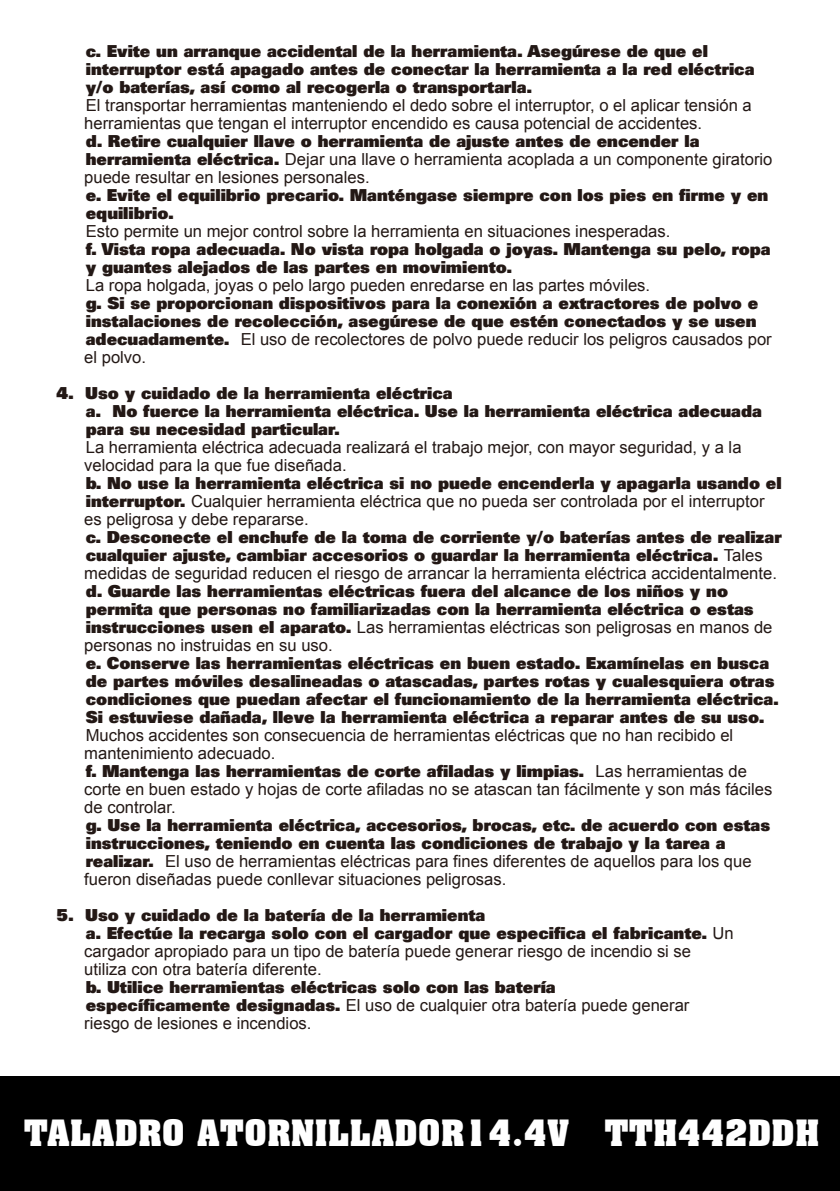
<style>
.page{position:relative;width:840px;height:1191px;background:#fff}
.page>*{position:absolute;margin:0;border:0;box-sizing:border-box;transform-origin:0 0}
.t1{font:700 35.2px "Aachen BT";color:#fff}
.t2{font:900 16.6px/18px "Univers LT";color:#231815}
.t3{font:16.6px/18px "Arial";color:#231815}
.s1{font-family:"Univers LT";font-weight:900}
.s2{font-family:"Arial";font-weight:400}
</style>
<div class="page">
<div style="left:0;top:1076px;width:839px;height:115px;background:#000"></div>
<p class="t2" style="left:86px;top:41px;width:670px">c. Evite un arranque accidental de la herramienta. Asegúrese de que el interruptor está apagado antes de conectar la herramienta a la red eléctrica y/o baterías, así como al recogerla o transportarla.</p>
<p class="t3" style="left:84px;top:96px;width:668px">El transportar herramientas manteniendo el dedo sobre el interruptor, o el aplicar tensión a herramientas que tengan el interruptor encendido es causa potencial de accidentes.</p>
<p class="t2" style="left:86px;top:131px;width:615px">d. Retire cualquier llave o herramienta de ajuste antes de encender la</p>
<p class="t3" style="left:84px;top:150px;width:689px"><span class="s1">herramienta eléctrica.</span> Dejar una llave o herramienta acoplada a un componente giratorio puede resultar en lesiones personales.</p>
<p class="t2" style="left:86px;top:185px;width:683px">e. Evite el equilibrio precario. Manténgase siempre con los pies en firme y en equilibrio.</p>
<p class="t3" style="left:86px;top:222px;width:586px">Esto permite un mejor control sobre la herramienta en situaciones inesperadas.</p>
<p class="t2" style="left:86px;top:239px;width:686px">f. Vista ropa adecuada. No vista ropa holgada o joyas. Mantenga su pelo, ropa y guantes alejados de las partes en movimiento.</p>
<p class="t3" style="left:86px;top:276px;width:565px">La ropa holgada, joyas o pelo largo pueden enredarse en las partes móviles.</p>
<p class="t2" style="left:86px;top:293px;width:673px">g. Si se proporcionan dispositivos para la conexión a extractores de polvo e instalaciones de recolección, asegúrese de que estén conectados y se usen</p>
<p class="t3" style="left:84px;top:330px;width:688px"><span class="s1">adecuadamente.</span> El uso de recolectores de polvo puede reducir los peligros causados por el polvo.</p>
<p class="t2" style="left:86px;top:383px;width:677px;text-indent:-29px">4. Uso y cuidado de la herramienta eléctrica<br>a. No fuerce la herramienta eléctrica. Use la herramienta eléctrica adecuada para su necesidad particular.</p>
<p class="t3" style="left:84px;top:438px;width:658px">La herramienta eléctrica adecuada realizará el trabajo mejor, con mayor seguridad, y a la velocidad para la que fue diseñada.</p>
<p class="t2" style="left:86px;top:473px;width:697px">b. No use la herramienta eléctrica si no puede encenderla y apagarla usando el</p>
<p class="t3" style="left:84px;top:492px;width:681px"><span class="s1">interruptor.</span> Cualquier herramienta eléctrica que no pueda ser controlada por el interruptor es peligrosa y debe repararse.</p>
<p class="t2" style="left:86px;top:527px;width:697px">c. Desconecte el enchufe de la toma de corriente y/o baterías antes de realizar cualquier ajuste, cambiar accesorios o guardar la herramienta eléctrica. <span class="s2">Tales</span></p>
<p class="t3" style="left:84px;top:564px;width:693px">medidas de seguridad reducen el riesgo de arrancar la herramienta eléctrica accidentalmente.</p>
<p class="t2" style="left:86px;top:581px;width:669px">d. Guarde las herramientas eléctricas fuera del alcance de los niños y no permita que personas no familiarizadas con la herramienta eléctrica o estas</p>
<p class="t3" style="left:84px;top:618px;width:689px"><span class="s1">instrucciones usen el aparato.</span> Las herramientas eléctricas son peligrosas en manos de personas no instruidas en su uso.</p>
<p class="t2" style="left:86px;top:653px;width:694px">e. Conserve las herramientas eléctricas en buen estado. Examínelas en busca de partes móviles desalineadas o atascadas, partes rotas y cualesquiera otras condiciones que puedan afectar el funcionamiento de la herramienta eléctrica.<br>Si estuviese dañada, lleve la herramienta eléctrica a reparar antes de su uso.</p>
<p class="t3" style="left:84px;top:726px;width:650px">Muchos accidentes son consecuencia de herramientas eléctricas que no han recibido el mantenimiento adecuado.</p>
<p class="t2" style="left:86px;top:761px;width:662px">f. Mantenga las herramientas de corte afiladas y limpias. <span class="s2">Las herramientas de</span></p>
<p class="t3" style="left:84px;top:780px;width:689px">corte en buen estado y hojas de corte afiladas no se atascan tan fácilmente y son más fáciles de controlar.</p>
<p class="t2" style="left:86px;top:815px;width:685px">g. Use la herramienta eléctrica, accesorios, brocas, etc. de acuerdo con estas instrucciones, teniendo en cuenta las condiciones de trabajo y la tarea a</p>
<p class="t3" style="left:84px;top:852px;width:668px"><span class="s1">realizar.</span> El uso de herramientas eléctricas para fines diferentes de aquellos para los que fueron diseñadas puede conllevar situaciones peligrosas.</p>
<p class="t2" style="left:86px;top:905px;width:649px;text-indent:-29px">5. Uso y cuidado de la batería de la herramienta<br>a. Efectúe la recarga solo con el cargador que especifica el fabricante. <span class="s2">Un</span></p>
<p class="t3" style="left:84px;top:942px;width:608px">cargador apropiado para un tipo de batería puede generar riesgo de incendio si se utiliza con otra batería diferente.</p>
<p class="t2" style="left:86px;top:977px;width:471px">b. Utilice herramientas eléctricas solo con las batería</p>
<p class="t3" style="left:84px;top:996px;width:606px"><span class="s1">específicamente designadas.</span> El uso de cualquier otra batería puede generar riesgo de lesiones e incendios.</p>
<h1 class="t1" style="left:24px;top:1110px;width:796px">TALADRO ATORNILLADOR14.4V TTH442DDH</h1>
</div>
